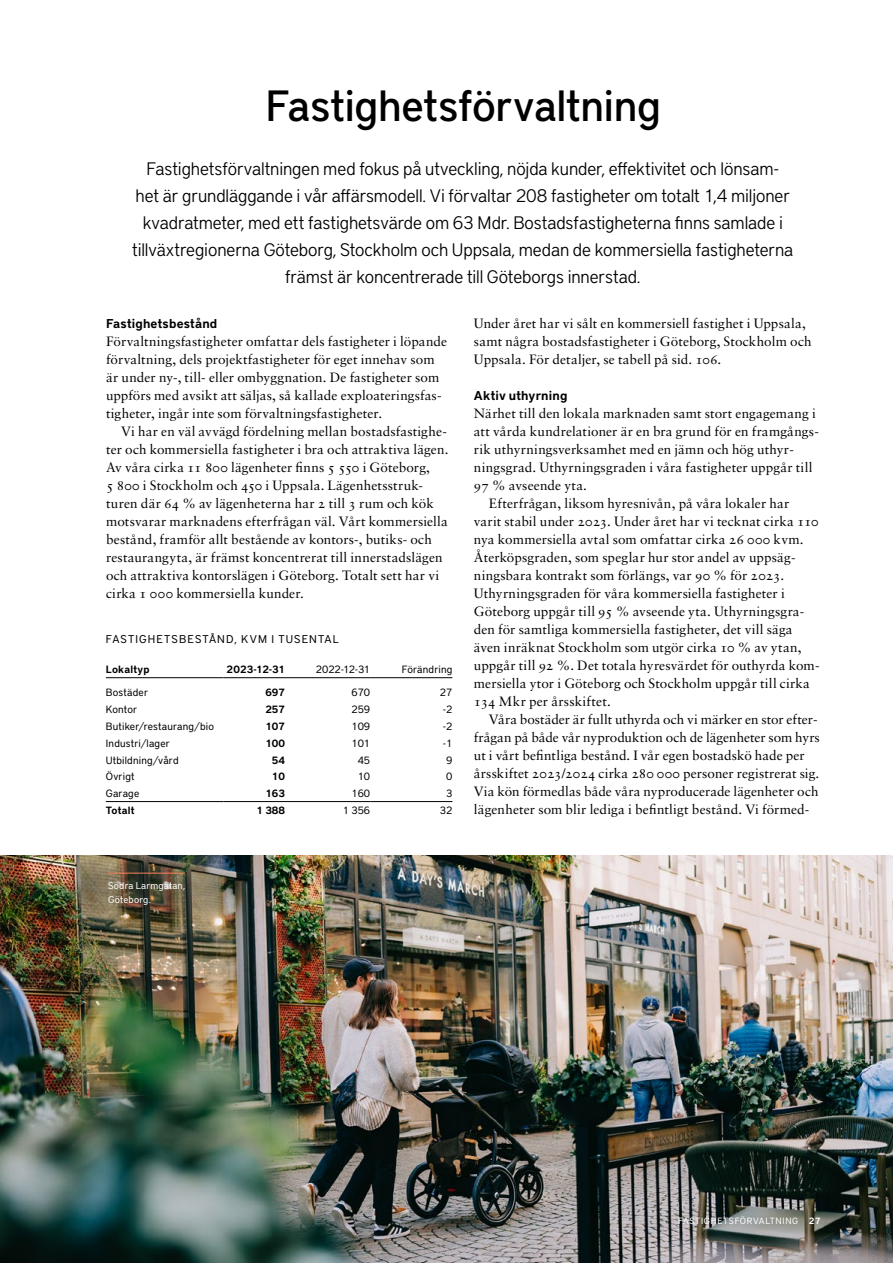
<style>
.page{position:relative;width:893px;height:1263px;background:#fff}
.page>*{position:absolute;margin:0;border:0;box-sizing:border-box;transform-origin:0 0}
.t1{font:500 43.5px "District Pro";letter-spacing:-.01em;color:#000}
.t2{font:300 18px/27px "District Pro";letter-spacing:-.005em;color:#000;text-align:center}
.t3{font:13.5px/18px "Sabon LT Pro";letter-spacing:.01em;color:#000}
.t4{font:600 12.75px "District Pro";letter-spacing:.015em;color:#000}
.t5{font:11.25px "District Pro";letter-spacing:.1em;color:#000}
.t6{font:10.5px "District Pro";letter-spacing:.015em;color:#000}
.t7{font:600 10.5px "District Pro";color:#000}
.t8{font:600 10.5px "District Pro";letter-spacing:.02em;color:#000}
.t9{font:9.75px/13.5px "District Pro";letter-spacing:.02em;color:#fff}
.t10{font:9px "District Pro";letter-spacing:.08em;color:#fff}
.s1{font-weight:600}
</style>
<div class="page">
<hr style="left:106px;top:677px;width:118px;height:1px;background:#000">
<hr style="left:224px;top:677px;width:61px;height:1px;background:#000">
<hr style="left:285px;top:677px;width:85px;height:1px;background:#000">
<hr style="left:370px;top:677px;width:82px;height:1px;background:#000">
<hr style="left:106px;top:801px;width:118px;height:1px;background:#000">
<hr style="left:224px;top:801px;width:61px;height:1px;background:#000">
<hr style="left:285px;top:801px;width:85px;height:1px;background:#000">
<hr style="left:370px;top:801px;width:82px;height:1px;background:#000">
<img style="left:0;top:855px;width:893px;height:408px">
<img style="left:183px;top:861px;width:67px;height:67px;border-radius:50%">
<svg style="left:141px;top:861px;width:66px;height:67px;background:#695e47"></svg>
<svg style="left:98px;top:861px;width:67px;height:67px;background:#4d4532"></svg>
<img style="left:56px;top:861px;width:66px;height:67px;border-radius:50%">
<hr style="left:108px;top:873px;width:77px;height:1px;background:#f08159">
<h1 class="t1" style="left:265px;top:76px;width:397px">Fastighetsförvaltning</h1>
<p class="t2" style="left:132px;top:154px;width:663px">Fastighetsförvaltningen med fokus på utveckling, nöjda kunder, effektivitet och lönsam-<br>het är grundläggande i vår affärsmodell. Vi förvaltar 208 fastigheter om totalt 1,4 miljoner kvadratmeter, med ett fastighetsvärde om 63 Mdr. Bostadsfastigheterna finns samlade i tillväxtregionerna Göteborg, Stockholm och Uppsala, medan de kommersiella fastigheterna främst är koncentrerade till Göteborgs innerstad.</p>
<p class="t3" style="left:474px;top:314px;width:339px">Under året har vi sålt en kommersiell fastighet i Uppsala, samt några bostadsfastigheter i Göteborg, Stockholm och<br>Uppsala. För detaljer, se tabell på sid. 106.</p>
<p class="t4" style="left:474px;top:387px;width:95px">Aktiv uthyrning</p>
<p class="t3" style="left:474px;top:404px;width:343px">Närhet till den lokala marknaden samt stort engagemang i</p>
<p class="t3" style="left:474px;top:422px;width:346px">att vårda kundrelationer är en bra grund för en framgångs-</p>
<p class="t3" style="left:474px;top:440px;width:321px">rik uthyrningsverksamhet med en jämn och hög uthyr-</p>
<p class="t3" style="left:474px;top:458px;width:340px">ningsgrad. Uthyrningsgraden i våra fastigheter uppgår till</p>
<p class="t3" style="left:474px;top:476px;width:115px">97 % avseende yta.</p>
<p class="t3" style="left:489px;top:494px;width:302px">Efterfrågan, liksom hyresnivån, på våra lokaler har</p>
<p class="t3" style="left:474px;top:512px;width:346px">varit stabil under 2023. Under året har vi tecknat cirka 110</p>
<p class="t3" style="left:474px;top:530px;width:331px">nya kommersiella avtal som omfattar cirka 26 000 kvm.</p>
<p class="t3" style="left:474px;top:548px;width:323px">Återköpsgraden, som speglar hur stor andel av uppsäg-</p>
<p class="t3" style="left:474px;top:566px;width:312px">ningsbara kontrakt som förlängs, var 90 % för 2023.</p>
<p class="t3" style="left:474px;top:584px;width:312px">Uthyrningsgraden för våra kommersiella fastigheter i</p>
<p class="t3" style="left:474px;top:602px;width:332px">Göteborg uppgår till 95 % avseende yta. Uthyrningsgra-</p>
<p class="t3" style="left:474px;top:620px;width:320px">den för samtliga kommersiella fastigheter, det vill säga</p>
<p class="t3" style="left:474px;top:638px;width:329px">även inräknat Stockholm som utgör cirka 10 % av ytan,</p>
<p class="t3" style="left:474px;top:656px;width:347px">uppgår till 92 %. Det totala hyresvärdet för outhyrda kom-</p>
<p class="t3" style="left:474px;top:674px;width:337px">mersiella ytor i Göteborg och Stockholm uppgår till cirka</p>
<p class="t3" style="left:474px;top:692px;width:138px">134 Mkr per årsskiftet.</p>
<p class="t3" style="left:489px;top:710px;width:330px">Våra bostäder är fullt uthyrda och vi märker en stor efter-</p>
<p class="t3" style="left:474px;top:728px;width:347px">frågan på både vår nyproduktion och de lägenheter som hyrs</p>
<p class="t3" style="left:474px;top:746px;width:332px">ut i vårt befintliga bestånd. I vår egen bostadskö hade per</p>
<p class="t3" style="left:474px;top:764px;width:347px">årsskiftet 2023/2024 cirka 280 000 personer registrerat sig.</p>
<p class="t3" style="left:474px;top:782px;width:346px">Via kön förmedlas både våra nyproducerade lägenheter och</p>
<p class="t3" style="left:474px;top:800px;width:337px">lägenheter som blir lediga i befintligt bestånd. Vi förmed-</p>
<p class="t4" style="left:106px;top:315px;width:113px">Fastighetsbestånd</p>
<p class="t3" style="left:106px;top:332px;width:342px">Förvaltningsfastigheter omfattar dels fastigheter i löpande förvaltning, dels projektfastigheter för eget innehav som är under ny-, till- eller ombyggnation. De fastigheter som uppförs med avsikt att säljas, så kallade exploateringsfas&shy;tigheter, ingår inte som förvaltningsfastigheter.</p>
<p class="t3" style="left:106px;top:422px;width:344px;text-indent:15px">Vi har en väl avvägd fördelning mellan bostadsfastighe&shy;ter och kommersiella fastigheter i bra och attraktiva lägen.<br>Av våra cirka 11 800 lägenheter finns 5 550 i Göteborg,<br>5 800 i Stockholm och 450 i Uppsala. Lägenhetsstruk&shy;turen där 64 % av lägenheterna har 2 till 3 rum och kök motsvarar marknadens efterfrågan väl. Vårt kommersiella bestånd, framför allt bestående av kontors-, butiks- och restaurangyta, är främst koncentrerat till innerstadslägen och attraktiva kontorslägen i Göteborg. Totalt sett har vi cirka 1 000 kommersiella kunder.</p>
<p class="t5" style="left:106px;top:631px;width:234px">FASTIGHETSBESTÅND, KVM I TUSENTAL</p>
<p class="t8" style="left:106px;top:662px;width:45px">Lokaltyp</p>
<p class="t7" style="left:227px;top:662px;width:60px">2023-12-31</p>
<p class="t6" style="left:316px;top:661px;width:56px">2022-12-31</p>
<p class="t6" style="left:402px;top:661px;width:52px">Förändring</p>
<p class="t6" style="left:106px;top:685px;width:44px">Bostäder</p>
<p class="t7" style="left:265px;top:685px;width:21px">697</p>
<p class="t6" style="left:351px;top:685px;width:20px">670</p>
<p class="t6" style="left:440px;top:685px;width:14px">27</p>
<p class="t6" style="left:106px;top:702px;width:33px">Kontor</p>
<p class="t7" style="left:265px;top:702px;width:21px">257</p>
<p class="t6" style="left:351px;top:702px;width:20px">259</p>
<p class="t6" style="left:443px;top:702px;width:11px">-2</p>
<p class="t6" style="left:106px;top:718px;width:110px">Butiker/restaurang/bio</p>
<p class="t7" style="left:265px;top:719px;width:21px">107</p>
<p class="t6" style="left:351px;top:718px;width:20px">109</p>
<p class="t6" style="left:443px;top:718px;width:11px">-2</p>
<p class="t6" style="left:106px;top:735px;width:66px">Industri/lager</p>
<p class="t7" style="left:265px;top:736px;width:21px">100</p>
<p class="t6" style="left:351px;top:735px;width:20px">101</p>
<p class="t6" style="left:443px;top:735px;width:11px">-1</p>
<p class="t6" style="left:106px;top:752px;width:74px">Utbildning/vård</p>
<p class="t7" style="left:272px;top:752px;width:15px">54</p>
<p class="t6" style="left:358px;top:752px;width:14px">45</p>
<p class="t6" style="left:446px;top:752px;width:8px">9</p>
<p class="t6" style="left:106px;top:769px;width:30px">Övrigt</p>
<p class="t7" style="left:272px;top:769px;width:15px">10</p>
<p class="t6" style="left:358px;top:769px;width:14px">10</p>
<p class="t6" style="left:446px;top:769px;width:8px">0</p>
<p class="t6" style="left:106px;top:786px;width:35px">Garage</p>
<p class="t7" style="left:265px;top:786px;width:21px">163</p>
<p class="t6" style="left:351px;top:786px;width:20px">160</p>
<p class="t6" style="left:446px;top:786px;width:8px">3</p>
<p class="t7" style="left:106px;top:803px;width:30px">Totalt</p>
<p class="t7" style="left:256px;top:803px;width:30px">1 388</p>
<p class="t6" style="left:343px;top:803px;width:29px">1 356</p>
<p class="t6" style="left:440px;top:803px;width:14px">32</p>
<p class="t9" style="left:108px;top:878px;width:78px">Södra Larmgatan,<br>Göteborg.</p>
<p class="t10" style="left:678px;top:1214px;width:144px">FASTIGHETSFÖRVALTNING <span class="s1">27</span></p>
</div>
